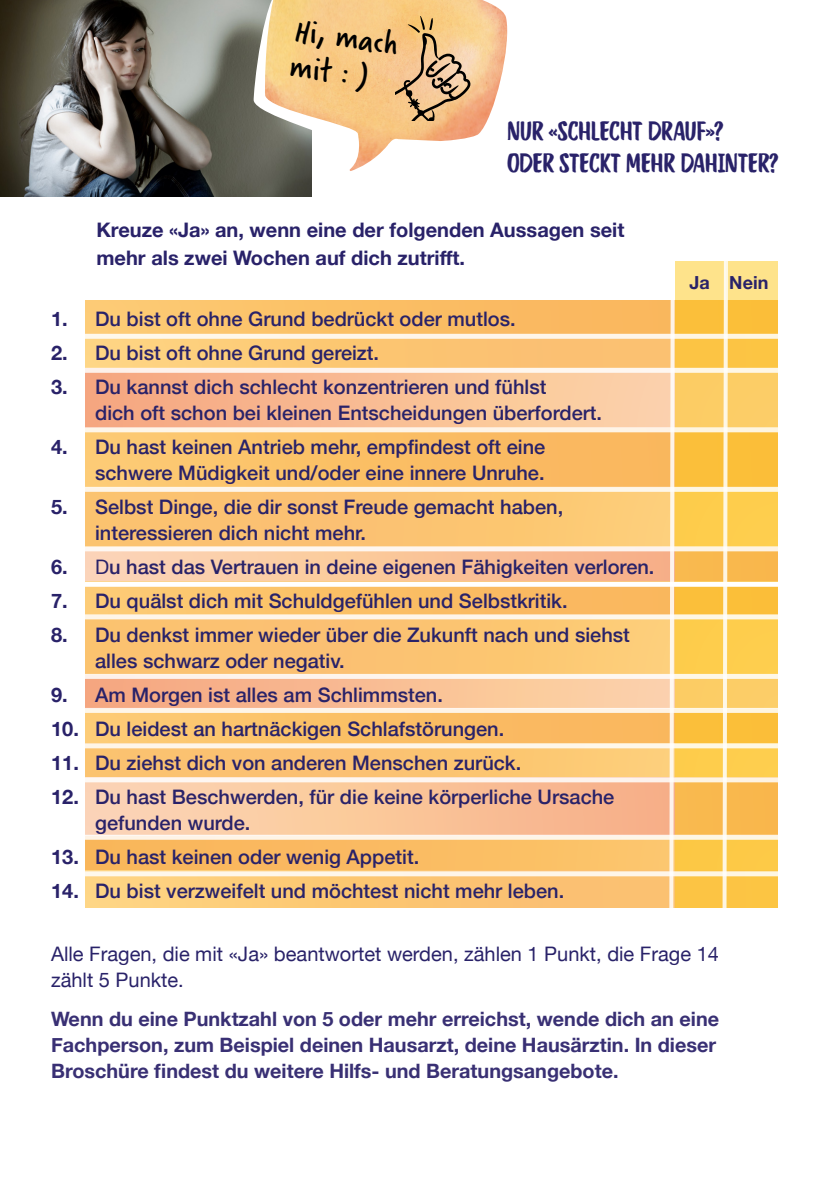
<style>
.page{position:relative;width:840px;height:1191px;background:#fff}
.page>*{position:absolute;margin:0;border:0;box-sizing:border-box;transform-origin:0 0}
.t1{font:36px/36px "Verveine";color:#000}
.t2{font:26px/32px "Quotes Caps";color:#292269}
.t3{font:500 20px/26px "Helvetica Neue";color:#292269}
.t4{font:700 20px/28px "Helvetica Neue";color:#292269}
.t5{font:20px/26px "Helvetica Neue";color:#292269}
.t6{font:700 19.8px/26px "Helvetica Neue";color:#393074}
.t7{font:700 18px "Helvetica Neue";color:#292269}
.s1{font-weight:700}
.s2{font-weight:400}
</style>
<div class="page">
<svg style="left:85px;top:301px;width:582px;height:33px"></svg>
<svg style="left:85px;top:339px;width:582px;height:29px"></svg>
<svg style="left:85px;top:373px;width:582px;height:54px"></svg>
<svg style="left:85px;top:432px;width:582px;height:55px"></svg>
<div style="left:85px;top:488px;width:692px;height:59px;background:#fbc372"></div>
<svg style="left:85px;top:551px;width:582px;height:30px"></svg>
<svg style="left:85px;top:581px;width:582px;height:33px"></svg>
<div style="left:85px;top:615px;width:692px;height:60px;background:#fbc372"></div>
<svg style="left:85px;top:679px;width:582px;height:29px"></svg>
<svg style="left:85px;top:713px;width:582px;height:30px"></svg>
<div style="left:85px;top:743px;width:692px;height:34px;background:#fbc372"></div>
<svg style="left:85px;top:782px;width:582px;height:52px"></svg>
<div style="left:85px;top:836px;width:692px;height:34px;background:#fabb62"></div>
<svg style="left:85px;top:870px;width:582px;height:37px"></svg>
<svg style="left:676px;top:261px;width:44px;height:646px"></svg>
<svg style="left:729px;top:261px;width:48px;height:646px"></svg>
<img style="left:0;top:0;width:311px;height:196px">
<svg style="left:253px;top:0;width:59px;height:180px"></svg>
<img style="left:264px;top:0;width:244px;height:171px">
<svg style="left:395px;top:16px;width:75px;height:104px"></svg>
<svg style="left:720px;top:261px;width:9px;height:647px"></svg>
<svg style="left:667px;top:261px;width:9px;height:647px"></svg>
<div style="left:78px;top:582px;width:701px;height:5px;background:#fff"></div>
<div style="left:78px;top:427px;width:701px;height:5px;background:#fef5e7"></div>
<div style="left:78px;top:487px;width:701px;height:5px;background:#fef5e9"></div>
<div style="left:78px;top:546px;width:701px;height:5px;background:#fef5ef"></div>
<div style="left:78px;top:614px;width:701px;height:5px;background:#fef5e9"></div>
<div style="left:78px;top:674px;width:701px;height:5px;background:#fef5ee"></div>
<div style="left:78px;top:708px;width:701px;height:5px;background:#fef5e7"></div>
<div style="left:78px;top:743px;width:701px;height:5px;background:#fef5e9"></div>
<div style="left:78px;top:777px;width:701px;height:5px;background:#fef5ef"></div>
<div style="left:80px;top:871px;width:701px;height:5px;background:#fef6e9"></div>
<div style="left:80px;top:834px;width:701px;height:5px;background:#fef5e7"></div>
<div style="left:78px;top:334px;width:701px;height:5px;background:#fef6e9"></div>
<div style="left:78px;top:368px;width:701px;height:5px;background:#fef5ee"></div>
<h1 class="t1" style="left:297px;top:12px;width:105px;rotate:8deg">Hi, mach mit : )</h1>
<h2 class="t2" style="left:506px;top:114px;width:272px">NUR «SCHLECHT DRAUF»?<br>ODER STECKT MEHR DAHINTER?</h2>
<p class="t4" style="left:96px;top:216px;width:529px">Kreuze «Ja» an, wenn eine der folgenden Aussagen seit mehr als zwei Wochen auf dich zutrifft.</p>
<p class="t3" style="left:51px;top:304px;width:466px"><span class="s1">1.</span> Du bist oft ohne Grund bedrückt oder mutlos.</p>
<p class="t3" style="left:51px;top:338px;width:329px"><span class="s1">2.</span> Du bist oft ohne Grund gereizt.</p>
<p class="t3" style="left:95px;top:372px;width:508px;text-indent:-44px"><span class="s1">3.</span> Du kannst dich schlecht konzentrieren und fühlst<br>dich oft schon bei kleinen Entscheidungen überfordert.</p>
<p class="t3" style="left:51px;top:432px;width:495px;text-align:right"><span class="s1">4.</span> Du hast keinen Antrieb mehr, empfindest oft eine schwere Müdigkeit und/oder eine innere Unruhe.</p>
<p class="t3" style="left:95px;top:492px;width:469px;text-indent:-44px"><span class="s1">5.</span> Selbst Dinge, die dir sonst Freude gemacht haben, interessieren dich nicht mehr.</p>
<p class="t3" style="left:51px;top:552px;width:604px"><span class="s1">6.</span> <span class="s2">D</span>u hast das Vertrauen in deine eigenen Fähigkeiten verloren.</p>
<p class="t3" style="left:51px;top:586px;width:517px"><span class="s1">7.</span> Du quälst dich mit Schuldgefühlen und Selbstkritik.</p>
<p class="t3" style="left:95px;top:620px;width:536px;text-indent:-44px"><span class="s1">8.</span> Du denkst immer wieder über die Zukunft nach und siehst alles schwarz oder negativ.</p>
<p class="t3" style="left:51px;top:680px;width:393px"><span class="s1">9.</span> Am Morgen ist alles am Schlimmsten.</p>
<p class="t3" style="left:51px;top:714px;width:454px"><span class="s1">10.</span> Du leidest an hartnäckigen Schlafstörungen.</p>
<p class="t3" style="left:51px;top:748px;width:471px"><span class="s1">11.</span> Du ziehst dich von anderen Menschen zurück.</p>
<p class="t3" style="left:95px;top:782px;width:520px;text-indent:-44px"><span class="s1">12.</span> Du hast Beschwerden, für die keine körperliche Ursache gefunden wurde.</p>
<p class="t3" style="left:51px;top:842px;width:369px"><span class="s1">13.</span> Du hast keinen oder wenig Appetit.</p>
<p class="t3" style="left:51px;top:876px;width:514px"><span class="s1">14.</span> Du bist verzweifelt und möchtest nicht mehr leben.</p>
<p class="t7" style="left:689px;top:268px;width:80px">Ja Nein</p>
<p class="t5" style="left:51px;top:942px;width:669px">Alle Fragen, die mit «Ja» beantwortet werden, zählen 1 Punkt, die Frage 14 zählt 5 Punkte.</p>
<p class="t6" style="left:51px;top:1006px;width:669px">Wenn du eine Punktzahl von 5 oder mehr erreichst, wende dich an eine<br>Fachperson, zum Beispiel deinen Hausarzt, deine Hausärztin. In dieser<br>Broschüre findest du weitere Hilfs- und Beratungsangebote.</p>
</div>
